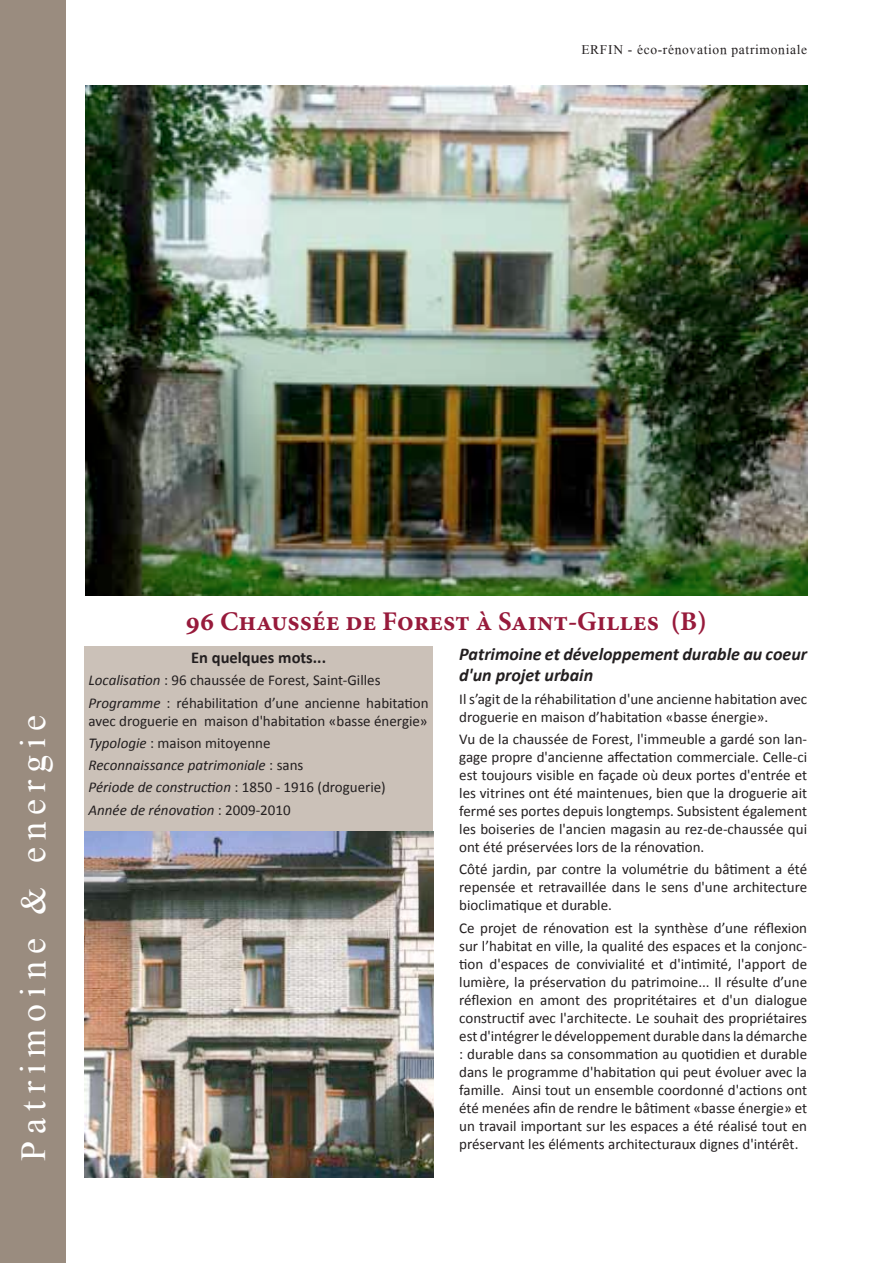
<style>
.page{position:relative;width:893px;height:1263px;background:#fff}
.page>*{position:absolute;margin:0;border:0;box-sizing:border-box;transform-origin:0 0}
.t1{font:36px "Mongolian Baiti";letter-spacing:.2em;color:#fff}
.t2{font:700 27px "Minion Pro";color:#971a3b}
.t3{font:italic 700 18px/21.6px "Calibri";color:#231f20}
.t4{font:700 16.5px "Calibri";color:#231f20}
.t5{font:15px/18px "Calibri";color:#231f20}
.t6{font:13.5px "Mongolian Baiti";letter-spacing:.05em;color:#231f20}
.s1{font-style:italic}
</style>
<div class="page">
<div style="left:0;top:0;width:66px;height:1263px;background:#9a8c7f"></div>
<div style="left:84px;top:646px;width:349px;height:220px;background:#cbc1b8"></div>
<img style="left:86px;top:85px;width:721px;height:510px">
<img style="left:85px;top:831px;width:348px;height:347px">
<p class="t6" style="left:581px;top:42px;width:227px">ERFIN - éco-rénovation patrimoniale</p>
<h1 class="t1" style="left:14px;top:1161px;width:448px;rotate:-90deg">Patrimoine &amp; energie</h1>
<h2 class="t2" style="left:186px;top:602px;width:523px">96 Chaussée de Forest à Saint-Gilles (B)</h2>
<p class="t3" style="left:459px;top:643px;width:349px">Patrimoine et développement durable au coeur d'un projet urbain</p>
<p class="t5" style="left:459px;top:690px;width:349px">Il s’agit de la réhabilitation d'une ancienne habitation avec droguerie en maison d’habitation «basse énergie».</p>
<p class="t5" style="left:459px;top:730px;width:349px;text-align:justify">Vu de la chaussée de Forest, l'immeuble a gardé son lan&shy;gage propre d'ancienne affectation commerciale. Celle-ci est toujours visible en façade où deux portes d'entrée et les vitrines ont été maintenues, bien que la droguerie ait fermé ses portes depuis longtemps. Subsistent également les boiseries de l'ancien magasin au rez-de-chaussée qui ont été préservées lors de la rénovation.</p>
<p class="t5" style="left:459px;top:860px;width:349px;text-align:justify">Côté jardin, par contre la volumétrie du bâtiment a été repensée et retravaillée dans le sens d'une architecture bioclimatique et durable.</p>
<p class="t5" style="left:459px;top:918px;width:349px;text-align:justify">Ce projet de rénovation est la synthèse d’une réflexion sur l’habitat en ville, la qualité des espaces et la conjonc&shy;tion d'espaces de convivialité et d'intimité, l'apport de lumière, la préservation du patrimoine... Il résulte d’une réflexion en amont des propritétaires et d'un dialogue constructif avec l'architecte. Le souhait des propriétaires est d'intégrer le développement durable dans la démarche : durable dans sa consommation au quotidien et durable dans le programme d'habitation qui peut évoluer avec la famille. Ainsi tout un ensemble coordonné d'actions ont été menées afin de rendre le bâtiment «basse énergie» et un travail important sur les espaces a été réalisé tout en préservant les éléments architecturaux dignes d'intérêt.</p>
<p class="t4" style="left:191px;top:647px;width:136px">En quelques mots...</p>
<p class="t5" style="left:89px;top:669px;width:342px;line-height:22.2px"><span class="s1">Localisation</span> : 96 chaussée de Forest, Saint-Gilles<br><span class="s1">Programme</span> : réhabilitation d’une ancienne habitation</p>
<p class="t5" style="left:89px;top:709px;width:341px;line-height:22.2px">avec droguerie en maison d'habitation «basse énergie» <span class="s1">Typologie</span> : maison mitoyenne<br><span class="s1">Reconnaissance patrimoniale</span> : sans<br><span class="s1">Période de construction</span> : 1850 - 1916 (droguerie)<br><span class="s1">Année de rénovation</span> : 2009-2010</p>
</div>
